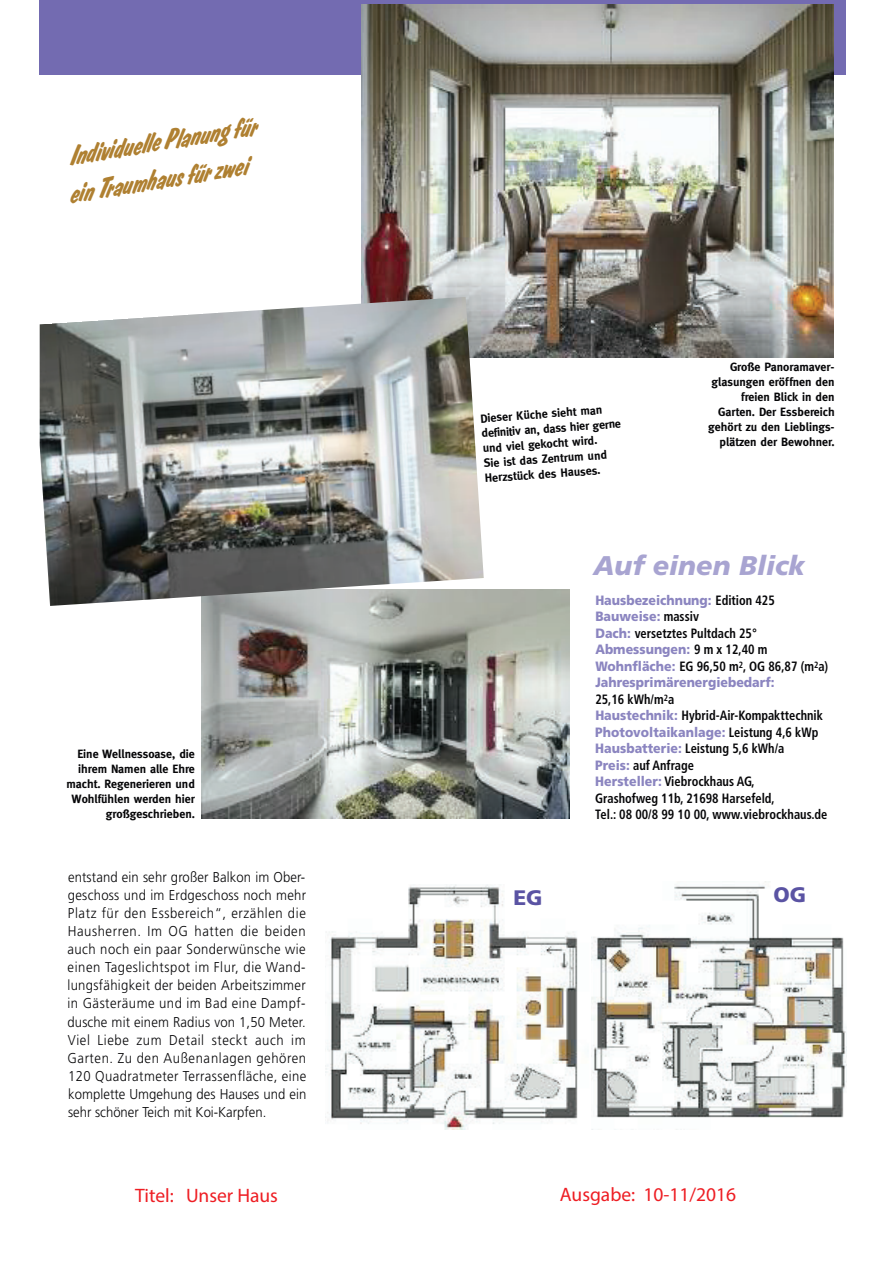
<style>
.page{position:relative;width:893px;height:1263px;background:#fff}
.page>*{position:absolute;margin:0;border:0;box-sizing:border-box;transform-origin:0 0}
.t1{font:italic 700 27px/37.5px "Dom Casual SH";color:#af8031}
.t2{font:italic 900 27px "Frutiger";color:#a8a4d1}
.t3{font:900 21px "Frutiger";color:#5a53a3}
.t4{font:19.5px "Myriad Pro";color:#ee1d23}
.t5{font:300 14.25px/18.1px "Frutiger";color:#060608;text-align:justify;scale:.92 1}
.t6{font:700 condensed 13.5px/16.5px "Frutiger";color:#060608;scale:.92 1}
.t7{font:700 12px/15px "Meta";color:#060608;text-align:right}
.s1{font-weight:900;font-stretch:normal;color:#8b85c0}
</style>
<div class="page">
<div style="left:40px;top:0;width:806px;height:75px;background:#736bb1"></div>
<img style="left:201px;top:589px;width:369px;height:230px">
<img style="left:362px;top:4px;width:471px;height:353px">
<img style="left:40px;top:297px;width:444px;height:309px">
<img style="left:591px;top:882px;width:255px;height:236px">
<img style="left:325px;top:884px;width:253px;height:245px">
<h1 class="t1" style="left:60px;top:138px;width:197px;rotate:-9deg">Individuelle Planung für einTraumhaus fürzwei</h1>
<p class="t7" style="left:67px;top:747px;width:130px">Eine Wellnessoase, die ihrem Namen alle Ehre macht. Regenerieren und<br>Wohlfühlen werden hier großgeschrieben.</p>
<p class="t5" style="left:67px;top:868px;width:261px">entstand ein sehr großer Balkon im Ober&shy;geschoss und im Erdgeschoss noch mehr Platz für den Essbereich“, erzählen die Hausherren. Im OG hatten die beiden auch noch ein paar Sonderwünsche wie einen Tageslichtspot im Flur, die Wand&shy;lungsfähigkeit der beiden Arbeitszimmer in Gästeräume und im Bad eine Dampf&shy;dusche mit einem Radius von 1,50 Meter.<br>Viel Liebe zum Detail steckt auch im Garten. Zu den Außenanlagen gehören 120 Quadratmeter Terrassenfläche, eine komplette Umgehung des Hauses und ein sehr schöner Teich mit Koi-Karpfen.</p>
<p class="t7" style="left:480px;top:411px;width:141px;text-align:left;rotate:-4deg">Dieser Küche sieht man definitiv an,dass hier gerne und viel gekocht w ird.<br>Sie ist das Zentrum und<br>Herzstück des Hauses.</p>
<p class="t7" style="left:708px;top:359px;width:128px">Große Panoramaver&shy;glasungen eröffnen den freien Blick in den<br>Garten. Der Essbereich gehört zu den Lieblings&shy;plätzen der Bewohner.</p>
<h1 class="t2" style="left:593px;top:549px;width:214px">Auf einen Blick</h1>
<p class="t6" style="left:595px;top:592px;width:255px"><span class="s1">Hausbezeichnung:</span> Edition 425<br><span class="s1">Bauweise:</span> massiv<br><span class="s1">Dach:</span> versetztes Pultdach 25°<br><span class="s1">Abmessungen:</span> 9 m x 12,40 m<br><span class="s1">Wohnfläche:</span> EG 96,50 m<sup>2</sup>, OG 86,87 (m<sup>2</sup>a)<br><span class="s1">Jahresprimärenergiebedarf:<br></span>25,16 kWh/m<sup>2</sup>a<br><span class="s1">Haustechnik:</span> Hybrid-Air-Kompakttechnik<br><span class="s1">Photovoltaikanlage:</span> Leistung 4,6 kWp<br><span class="s1">Hausbatterie:</span> Leistung 5,6 kWh/a<br><span class="s1">Preis:</span> auf Anfrage<br><span class="s1">Hersteller:</span> Viebrockhaus AG,<br>Grashofweg 11b, 21698 Harsefeld,<br>Tel.: 08 00/8 99 10 00, www.viebrockhaus.de</p>
<h2 class="t3" style="left:513px;top:884px;width:31px">EG</h2>
<h2 class="t3" style="left:774px;top:882px;width:34px">OG</h2>
<h3 class="t4" style="left:135px;top:1183px;width:145px">Titel: Unser Haus</h3>
<h3 class="t4" style="left:560px;top:1182px;width:178px">Ausgabe: 10-11/2016</h3>
</div>
